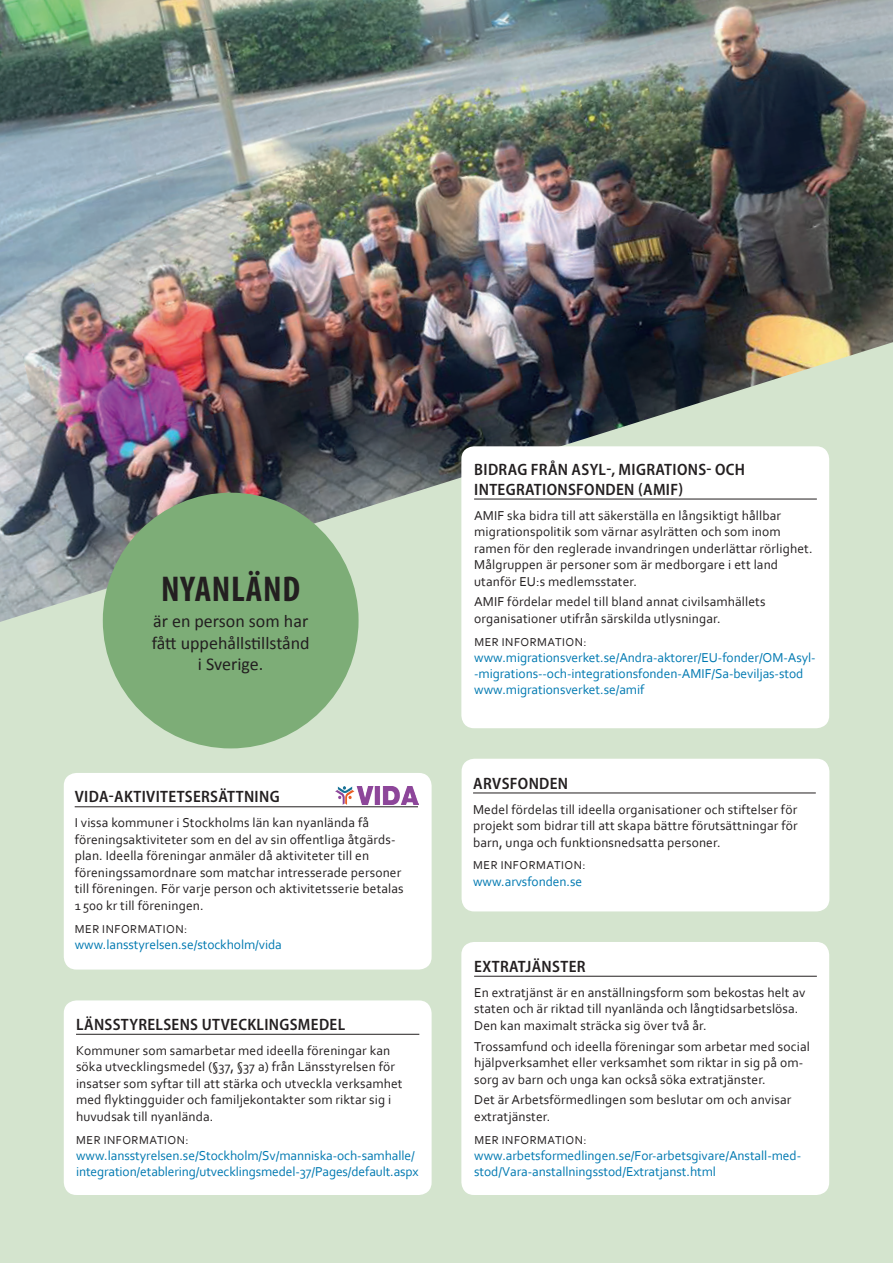
<style>
.page{position:relative;width:893px;height:1263px;background:#fff}
.page>*{position:absolute;margin:0;border:0;box-sizing:border-box;transform-origin:0 0}
.t1{font:700 condensed 36px "Myriad Pro";letter-spacing:.02em;color:#231f20}
.t2{font:18px/21.6px "Calibri";color:#231f20;text-align:center}
.t3{font:600 semi-condensed 16.5px/19.8px "Myriad Pro";letter-spacing:.02em;color:#231f20}
.t4{font:13.5px/16.5px "Corbel";letter-spacing:.01em;color:#231f20}
.t5{font:13.5px/16.2px "Corbel";letter-spacing:-.005em;color:#0079b1}
.t6{font:12px "Corbel";letter-spacing:.04em;color:#231f20}
</style>
<div class="page">
<img style="left:1px;top:0;width:892px;height:318px">
<svg style="left:0;top:0;width:1px;height:318px"></svg>
<img style="left:0;top:318px;width:893px;height:945px">
<div style="left:461px;top:942px;width:368px;height:253px;background:#fff;border-radius:13px"></div>
<div style="left:462px;top:759px;width:367px;height:152px;background:#fff;border-radius:13px"></div>
<hr style="left:474px;top:976px;width:343px;height:1px;background:#231f20">
<hr style="left:473px;top:793px;width:343px;height:1px;background:#231f20">
<div style="left:461px;top:446px;width:368px;height:282px;background:#fff;border-radius:13px"></div>
<hr style="left:474px;top:499px;width:343px;height:1px;background:#231f20">
<div style="left:64px;top:773px;width:368px;height:196px;background:#fff;border-radius:13px"></div>
<hr style="left:75px;top:806px;width:343px;height:1px;background:#231f20">
<img style="left:335px;top:787px;width:83px;height:17px">
<div style="left:64px;top:1000px;width:368px;height:195px;background:#fff;border-radius:13px"></div>
<hr style="left:76px;top:1034px;width:343px;height:1px;background:#231f20">
<div style="left:103px;top:493px;width:256px;height:255px;background:#7dad77;border-radius:50%"></div>
<h1 class="t1" style="left:161px;top:567px;width:140px">NYANLÄND</h1>
<h2 class="t2" style="left:152px;top:610px;width:160px">är en person som har fått uppehållstillstånd i Sverige.</h2>
<p class="t3" style="left:75px;top:787px;width:206px">VIDA-AKTIVITETSERSÄTTNING</p>
<p class="t4" style="left:75px;top:814px;width:331px">I vissa kommuner i Stockholms län kan nyanlända få förenings-aktiviteter som en del av sin offentliga åtgärds&shy;plan. Ideella föreningar anmäler då aktiviteter till en föreningssamordnare som matchar intresserade personer till föreningen. För varje person och aktivitetsserie betalas 1 500 kr till föreningen.</p>
<p class="t6" style="left:75px;top:921px;width:114px">MER INFORMATION:</p>
<p class="t5" style="left:75px;top:936px;width:209px">www.lansstyrelsen.se/stockholm/vida</p>
<p class="t3" style="left:76px;top:1015px;width:271px">LÄNSSTYRELSENS UTVECKLINGSMEDEL</p>
<p class="t4" style="left:76px;top:1042px;width:328px">Kommuner som samarbetar med ideella föreningar kan söka utvecklingsmedel (§37, §37 a) från Länsstyrelsen för insatser som syftar till att stärka och utveckla verksamhet med flykting-guider och familjekontakter som riktar sig i huvudsak till nyanlända.</p>
<p class="t6" style="left:76px;top:1132px;width:114px">MER INFORMATION:</p>
<p class="t5" style="left:76px;top:1147px;width:344px">www.lansstyrelsen.se/Stockholm/Sv/manniska-och-samhalle/ integration/etablering/utvecklingsmedel-37/Pages/default.aspx</p>
<p class="t3" style="left:474px;top:460px;width:272px">BIDRAG FRÅN ASYL-, MIGRATIONS- OCH<br>INTEGRATIONSFONDEN (AMIF)</p>
<p class="t4" style="left:474px;top:506px;width:340px">AMIF ska bidra till att säkerställa en långsiktigt hållbar migrationspolitik som värnar asylrätten och som inom ramen för den reglerade invandringen underlättar rörlighet.<br>Målgruppen är personer som är medborgare i ett land utanför EU:s medlemsstater.</p>
<p class="t4" style="left:474px;top:593px;width:293px">AMIF fördelar medel till bland annat civilsamhällets organisationer utifrån särskilda utlysningar.</p>
<p class="t6" style="left:474px;top:634px;width:114px">MER INFORMATION:</p>
<p class="t5" style="left:474px;top:649px;width:341px">www.migrationsverket.se/Andra-aktorer/EU-fonder/OM-Asyl-</p>
<p class="t5" style="left:479px;top:665px;width:326px">migrations--och-integrationsfonden-AMIF/Sa-beviljas-stod</p>
<p class="t5" style="left:474px;top:681px;width:172px">www.migrationsverket.se/amif</p>
<p class="t3" style="left:473px;top:773px;width:96px">ARVSFONDEN</p>
<p class="t4" style="left:473px;top:800px;width:326px;text-align:justify">Medel fördelas till ideella organisationer och stiftelser för projekt som bidrar till att skapa bättre förutsättningar för barn, unga och funktionsnedsatta personer.</p>
<p class="t6" style="left:473px;top:858px;width:114px">MER INFORMATION:</p>
<p class="t5" style="left:473px;top:873px;width:111px">www.arvsfonden.se</p>
<p class="t3" style="left:474px;top:957px;width:113px">EXTRATJÄNSTER</p>
<p class="t4" style="left:474px;top:984px;width:333px">En extratjänst är en anställningsform som bekostas helt av staten och är riktad till nyanlända och långtidsarbetslösa.<br>Den kan maximalt sträcka sig över två år.</p>
<p class="t4" style="left:474px;top:1037px;width:337px">Trossamfund och ideella föreningar som arbetar med social hjälpverksamhet eller verksamhet som riktar in sig på om&shy;sorg av barn och unga kan också söka extratjänster.</p>
<p class="t4" style="left:474px;top:1091px;width:319px">Det är Arbetsförmedlingen som beslutar om och anvisar extratjänster.</p>
<p class="t6" style="left:474px;top:1132px;width:114px">MER INFORMATION:</p>
<p class="t5" style="left:474px;top:1147px;width:327px">www.arbetsformedlingen.se/For-arbetsgivare/Anstall-med&shy;stod/Vara-anstallningsstod/Extratjanst.html</p>
</div>
